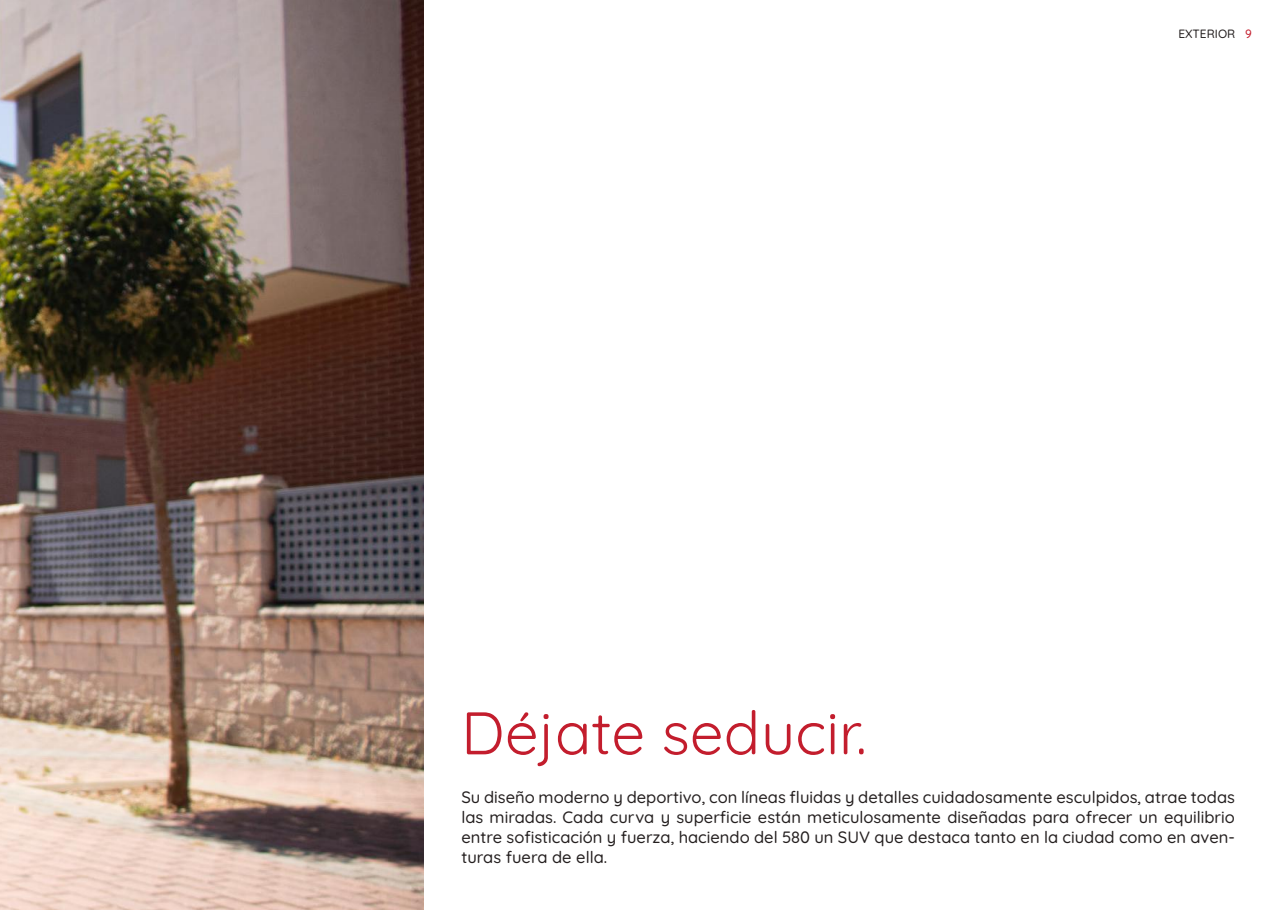
<style>
.page{position:relative;width:1280px;height:910px;background:#fff}
.page>*{position:absolute;margin:0;border:0;box-sizing:border-box;transform-origin:0 0}
.t1{font:300 60px "Quicksand";color:#c31d2d}
.t2{font:300 16.5px/19.8px "Quicksand";color:#241f1f;text-align:justify}
.t3{font:300 12px "Quicksand";color:#241f1f}
.s1{color:#c31d2d}
</style>
<div class="page">
<img style="left:0;top:0;width:423px;height:910px">
<p class="t3" style="left:1178px;top:24px;width:75px">EXTERIOR <span class="s1">9</span></p>
<h1 class="t1" style="left:461px;top:686px;width:407px">Déjate seducir.</h1>
<p class="t2" style="left:461px;top:786px;width:775px">Su diseño moderno y deportivo, con líneas fluidas y detalles cuidadosamente esculpidos, atrae todas las miradas. Cada curva y superficie están meticulosamente diseñadas para ofrecer un equilibrio entre sofisticación y fuerza, haciendo del 580 un SUV que destaca tanto en la ciudad como en aven&shy;turas fuera de ella.</p>
</div>
